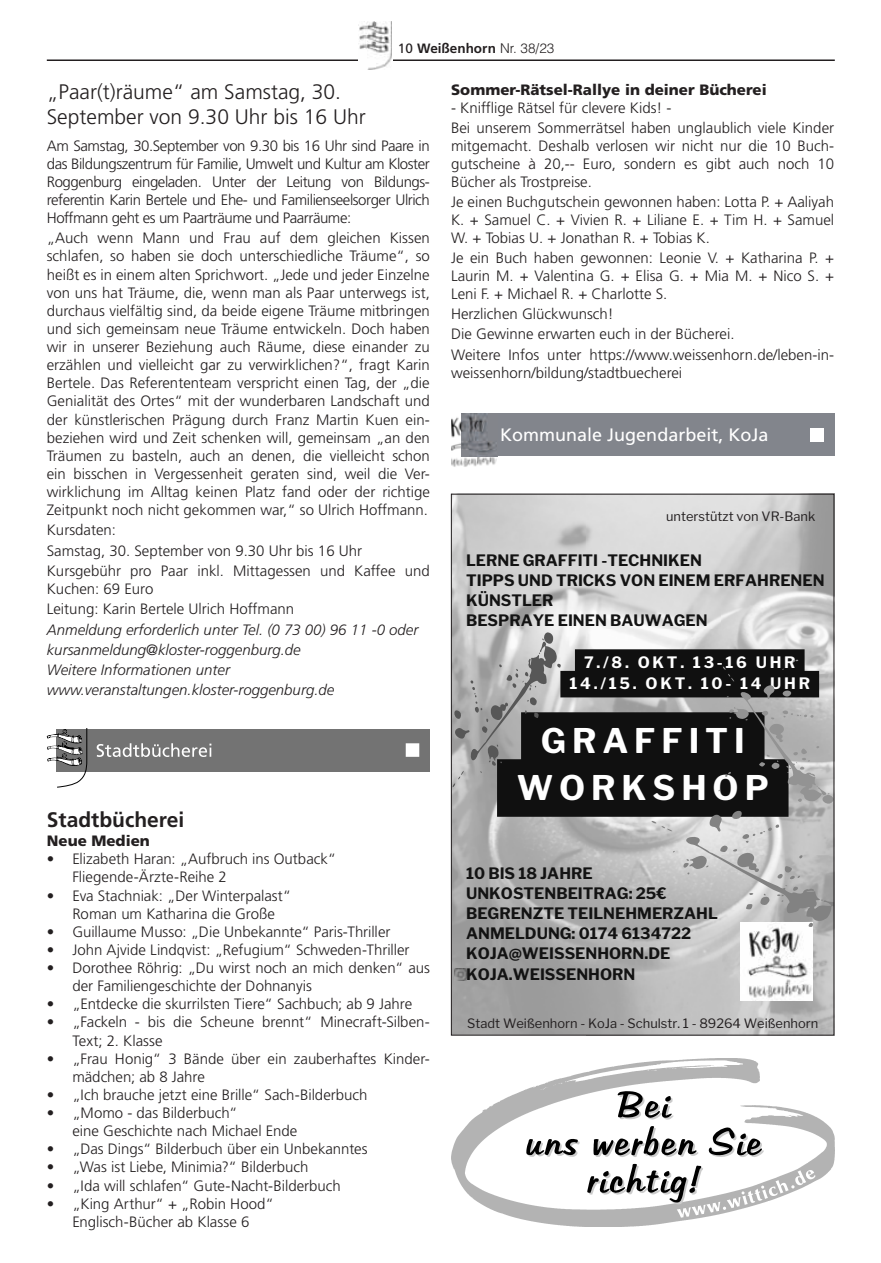
<style>
.page{position:relative;width:881px;height:1263px;background:#fff}
.page>*{position:absolute;margin:0;border:0;box-sizing:border-box;transform-origin:0 0}
.t1{font:700 33.75px/47px "Libre Franklin";letter-spacing:.175em;color:#fff;text-align:center}
.t2{font:300 21px/25.3px "Frutiger LT";color:#231f20}
.t3{font:700 21px "Frutiger LT";color:#231f20}
.t4{font:18px "Frutiger LT";color:#fff}
.t5{font:700 15.6px/20.1px "Libre Franklin";color:#131313}
.t6{font:700 15.6px/21.6px "Libre Franklin";letter-spacing:.175em;color:#fff;text-align:center}
.t7{font:300 15px/18.1px "Frutiger LT";color:#231f20}
.t8{font:italic 300 15px/20.2px "Frutiger LT";color:#231f20}
.t9{font:900 15px "Frutiger LT";color:#231f20}
.t10{font:700 13.5px "Frutiger LT";color:#231f20}
.t11{font:12.9px "Libre Franklin";color:#231f20}
.s1{font-weight:400}
.s2{font-family:"Helvetica LT";font-weight:300}
</style>
<div class="page">
<hr style="left:47px;top:59px;width:787px;height:2px;background:#231f20">
<svg style="left:367px;top:59px;width:26px;height:11px"></svg>
<img style="left:358px;top:22px;width:34px;height:47px">
<div style="left:461px;top:413px;width:372px;height:43px;background:#82858c"></div>
<div style="left:809px;top:428px;width:14px;height:13px;background:#fff"></div>
<img style="left:451px;top:417px;width:46px;height:50px">
<img style="left:461px;top:413px;width:36px;height:43px">
<img style="left:453px;top:496px;width:378px;height:537px">
<img style="left:740px;top:927px;width:72px;height:74px">
<svg style="left:453px;top:632px;width:381px;height:295px"></svg>
<svg style="left:454px;top:969px;width:12px;height:11px"></svg>
<div style="left:57px;top:729px;width:372px;height:42px;background:#737373"></div>
<svg style="left:47px;top:729px;width:40px;height:58px"></svg>
<svg style="left:97px;top:743px;width:322px;height:14px"></svg>
<img style="left:451px;top:1058px;width:382px;height:169px">
<svg style="left:617px;top:1091px;width:56px;height:29px"></svg>
<svg style="left:525px;top:1126px;width:238px;height:31px"></svg>
<svg style="left:587px;top:1164px;width:228px;height:54px"></svg>
<p class="t10" style="left:398px;top:40px;width:158px"><span class="s1">10</span> Weißenhorn <span class="s2">Nr. 38/23</span></p>
<p class="t9" style="left:451px;top:80px;width:317px">Sommer-Rätsel-Rallye in deiner Bücherei</p>
<p class="t7" style="left:451px;top:98px;width:384px;line-height:20.1px">- Knifflige Rätsel für clevere Kids! -<br>Bei unserem Sommerrätsel haben unglaublich viele Kinder</p>
<p class="t7" style="left:451px;top:137px;width:384px;text-align:justify">mitgemacht. Deshalb verlosen wir nicht nur die 10 Buch&shy;gutscheine à 20,-- Euro, sondern es gibt auch noch 10<br>Bücher als Trostpreise.</p>
<p class="t7" style="left:451px;top:193px;width:384px;text-align:justify">Je einen Buchgutschein gewonnen haben: Lotta P. + Aaliyah K. + Samuel C. + Vivien R. + Liliane E. + Tim H. + Samuel W. + Tobias U. + Jonathan R. + Tobias K.</p>
<p class="t7" style="left:451px;top:249px;width:384px;text-align:justify">Je ein Buch haben gewonnen: Leonie V. + Katharina P. + Laurin M. + Valentina G. + Elisa G. + Mia M. + Nico S. + Leni F. + Michael R. + Charlotte S.</p>
<p class="t7" style="left:451px;top:304px;width:384px;line-height:20.1px">Herzlichen Glückwunsch!<br>Die Gewinne erwarten euch in der Bücherei.<br>Weitere Infos unter https://www.weissenhorn.de/leben-in-</p>
<p class="t7" style="left:451px;top:364px;width:232px">weissenhorn/bildung/stadtbuecherei</p>
<h2 class="t2" style="left:47px;top:79px;width:320px">„Paar(t)räume“ am Samstag, 30.<br>September von 9.30 Uhr bis 16 Uhr</h2>
<p class="t7" style="left:47px;top:137px;width:384px;text-align:justify">Am Samstag, 30.September von 9.30 bis 16 Uhr sind Paare in das Bildungszentrum für Familie, Umwelt und Kultur am Kloster Roggenburg eingeladen. Unter der Leitung von Bildungs&shy;referentin Karin Bertele und Ehe- und Familienseelsorger Ulrich Hoffmann geht es um Paarträume und Paarräume:</p>
<p class="t7" style="left:47px;top:229px;width:384px;text-align:justify">„Auch wenn Mann und Frau auf dem gleichen Kissen schlafen, so haben sie doch unterschiedliche Träume“, so heißt es in einem alten Sprichwort. „Jede und jeder Einzelne von uns hat Träume, die, wenn man als Paar unterwegs ist, durchaus vielfältig sind, da beide eigene Träume mitbringen und sich gemeinsam neue Träume entwickeln. Doch haben wir in unserer Beziehung auch Räume, diese einander zu erzählen und vielleicht gar zu verwirklichen?“, fragt Karin Bertele. Das Referententeam verspricht einen Tag, der „die Genialität des Ortes“ mit der wunderbaren Landschaft und der künstlerischen Prägung durch Franz Martin Kuen ein&shy;beziehen wird und Zeit schenken will, gemeinsam „an den Träumen zu basteln, auch an denen, die vielleicht schon ein bisschen in Vergessenheit geraten sind, weil die Ver&shy;wirklichung im Alltag keinen Platz fand oder der richtige Zeitpunkt noch nicht gekommen war,“ so Ulrich Hoffmann.</p>
<p class="t7" style="left:47px;top:520px;width:384px;line-height:20.2px">Kursdaten:<br>Samstag, 30. September von 9.30 Uhr bis 16 Uhr<br>Kursgebühr pro Paar inkl. Mittagessen und Kaffee und</p>
<p class="t7" style="left:47px;top:579px;width:249px;line-height:20.2px">Kuchen: 69 Euro<br>Leitung: Karin Bertele Ulrich Hoffmann</p>
<p class="t8" style="left:47px;top:619px;width:373px">Anmeldung erforderlich unter Tel. (0 73 00) 96 11 -0 oder kursanmeldung@kloster-roggenburg.de<br>Weitere Informationen unter www.veranstaltungen.kloster-roggenburg.de</p>
<p class="t4" style="left:500px;top:424px;width:270px">Kommunale Jugendarbeit, KoJa</p>
<p class="t11" style="left:666px;top:509px;width:151px">unterstützt von VR-Bank</p>
<p class="t5" style="left:466px;top:550px;width:360px">LERNE GRAFFITI -TECHNIKEN<br>TIPPS UND TRICKS VON EINEM ERFAHRENEN<br>KÜNSTLER<br>BESPRAYE EINEN BAUWAGEN</p>
<p class="t6" style="left:569px;top:651px;width:242px">7./8. OKT. 13-16 UHR<br>14./15. OKT. 10- 14 UHR</p>
<h2 class="t3" style="left:47px;top:807px;width:139px">Stadtbücherei</h2>
<p class="t9" style="left:47px;top:832px;width:104px">Neue Medien</p>
<p class="t7" style="left:72px;top:850px;width:265px;text-indent:-26px">• Elizabeth Haran: „Aufbruch ins Outback“<br>Fliegende-Ärzte-Reihe 2</p>
<p class="t7" style="left:72px;top:886px;width:220px;text-indent:-26px">• Eva Stachniak: „Der Winterpalast“<br>Roman um Katharina die Große</p>
<p class="t7" style="left:47px;top:923px;width:345px">• Guillaume Musso: „Die Unbekannte“ Paris-Thriller</p>
<p class="t7" style="left:47px;top:941px;width:364px">• John Ajvide Lindqvist: „Refugium“ Schweden-Thriller</p>
<p class="t7" style="left:72px;top:959px;width:359px;text-indent:-26px">• Dorothee Röhrig: „Du wirst noch an mich denken“ aus der Familiengeschichte der Dohnanyis</p>
<p class="t7" style="left:47px;top:995px;width:367px">• „Entdecke die skurrilsten Tiere“ Sachbuch; ab 9 Jahre</p>
<p class="t7" style="left:72px;top:1013px;width:359px;text-indent:-26px">• „Fackeln - bis die Scheune brennt“ Minecraft-Silben-<br>Text; 2. Klasse</p>
<p class="t7" style="left:72px;top:1050px;width:359px;text-indent:-26px">• „Frau Honig“ 3 Bände über ein zauberhaftes Kinder&shy;mädchen; ab 8 Jahre</p>
<p class="t7" style="left:47px;top:1086px;width:322px">• „Ich brauche jetzt eine Brille“ Sach-Bilderbuch</p>
<p class="t7" style="left:72px;top:1104px;width:226px;text-indent:-26px">• „Momo - das Bilderbuch“<br>eine Geschichte nach Michael Ende</p>
<p class="t7" style="left:47px;top:1140px;width:322px">• „Das Dings“ Bilderbuch über ein Unbekanntes</p>
<p class="t7" style="left:47px;top:1158px;width:263px">• „Was ist Liebe, Minimia?“ Bilderbuch</p>
<p class="t7" style="left:47px;top:1176px;width:295px">• „Ida will schlafen“ Gute-Nacht-Bilderbuch</p>
<p class="t7" style="left:47px;top:1194px;width:228px;text-align:center">• „King Arthur“ + „Robin Hood“<br>Englisch-Bücher ab Klasse 6</p>
<h1 class="t1" style="left:516px;top:717px;width:253px">GRAFFITI<br>WORKSHOP</h1>
<p class="t5" style="left:466px;top:863px;width:253px">10 BIS 18 JAHRE<br>UNKOSTENBEITRAG: 25€<br>BEGRENZTE TEILNEHMERZAHL<br>ANMELDUNG: 0174 6134722<br>KOJA@WEISSENHORN.DE<br>KOJA.WEISSENHORN</p>
<p class="t11" style="left:467px;top:1015px;width:352px">Stadt Weißenhorn - KoJa - Schulstr. 1 - 89264 Weißenhorn</p>
</div>
